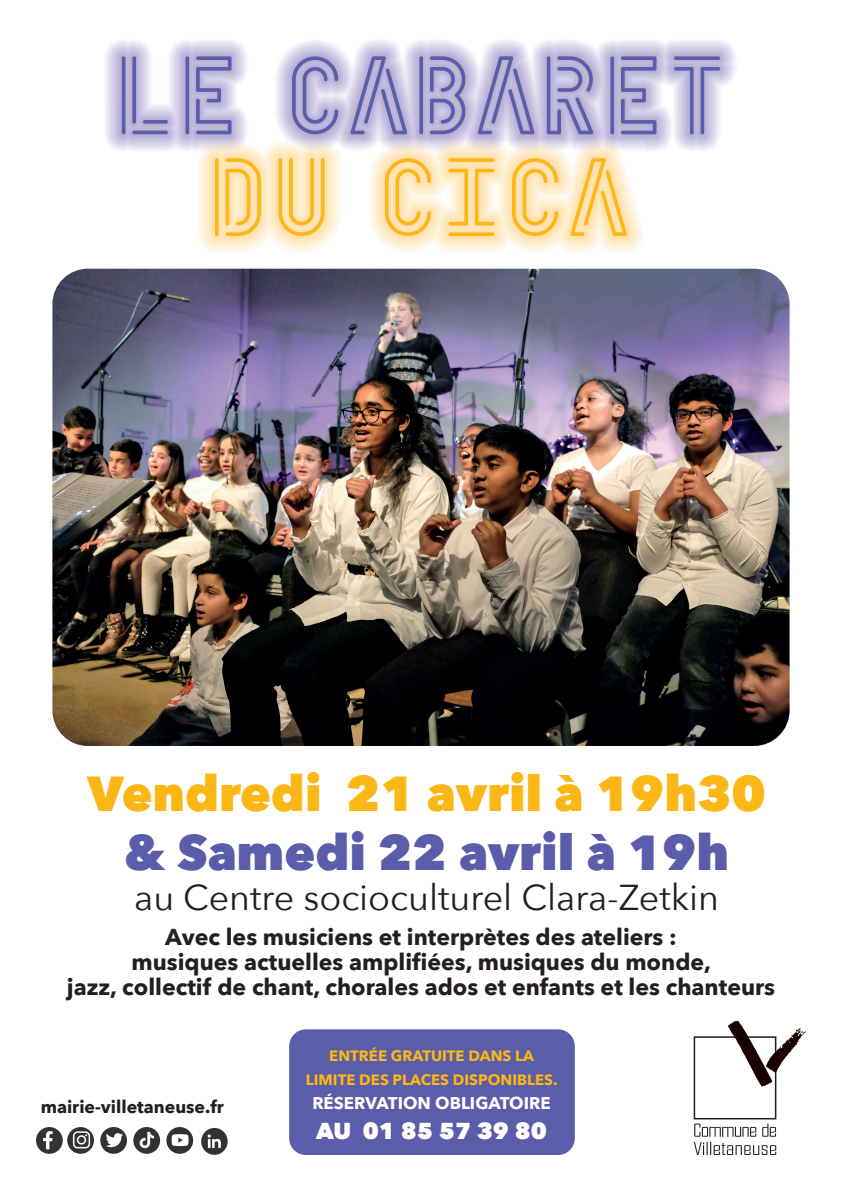
<style>
.page{position:relative;width:842px;height:1191px;background:#fff}
.page>*{position:absolute;margin:0;border:0;box-sizing:border-box;transform-origin:0 0}
.t1{font:109.2px "Neon Sans";color:#5a5da9}
.t2{font:109px "Neon Sans";color:#fcb615}
.t3{font:800 49px "Avenir Next";color:#fcb615}
.t4{font:800 49px "Avenir Next";color:#5a5da9}
.t5{font:35.9px "Avenir Next";color:#231f20}
.t6{font:700 23px/25px "Avenir Next";color:#231f20;text-align:center}
.t7{font:800 23px "Avenir Next";color:#fff}
.t8{font:700 17.7px "Avenir Next";color:#231f20}
.t9{font:700 17px "Avenir Next";color:#fff}
.t10{font:700 15px/24px "Avenir Next";color:#fcb615;text-align:center}
</style>
<div class="page">
<img style="left:52px;top:269px;width:737px;height:477px">
<div style="left:289px;top:1029px;width:286px;height:126px;background:#5a5da9;border-radius:17px"></div>
<img style="left:201px;top:1127px;width:27px;height:28px">
<img style="left:36px;top:1127px;width:27px;height:26px;border-radius:13px">
<img style="left:67px;top:1127px;width:27px;height:26px;border-radius:13px">
<img style="left:100px;top:1127px;width:27px;height:26px;border-radius:13px">
<img style="left:133px;top:1127px;width:27px;height:26px;border-radius:13px">
<img style="left:166px;top:1127px;width:27px;height:26px;border-radius:13px">
<div style="left:694px;top:1036px;width:82px;height:83px;border:2px solid #231f20"></div>
<svg style="left:728px;top:1020px;width:78px;height:66px"></svg>
<svg style="left:694px;top:1123px;width:82px;height:32px"></svg>
<h1 class="t1" style="left:113px;top:35px;width:617px">LE CABARET</h1>
<h2 class="t2" style="left:206px;top:137px;width:426px">DU CICA</h2>
<h3 class="t3" style="left:87px;top:763px;width:680px">Vendredi 21 avril à 19h30</h3>
<h3 class="t4" style="left:124px;top:822px;width:607px">&amp; Samedi 22 avril à 19h</h3>
<h3 class="t5" style="left:134px;top:867px;width:586px">au Centre socioculturel Clara-Zetkin</h3>
<p class="t6" style="left:67px;top:923px;width:710px">Avec les musiciens et interprètes des ateliers :<br>musiques actuelles amplifiées, musiques du monde,<br>jazz, collectif de chant, chorales ados et enfants et les chanteurs</p>
<p class="t8" style="left:41px;top:1091px;width:185px">mairie-villetaneuse.fr</p>
<p class="t10" style="left:306px;top:1043px;width:253px">ENTRÉE GRATUITE DANS LA<br>LIMITE DES PLACES DISPONIBLES.</p>
<p class="t9" style="left:312px;top:1088px;width:240px">RÉSERVATION OBLIGATOIRE</p>
<p class="t7" style="left:316px;top:1116px;width:232px">AU 01 85 57 39 80</p>
</div>
